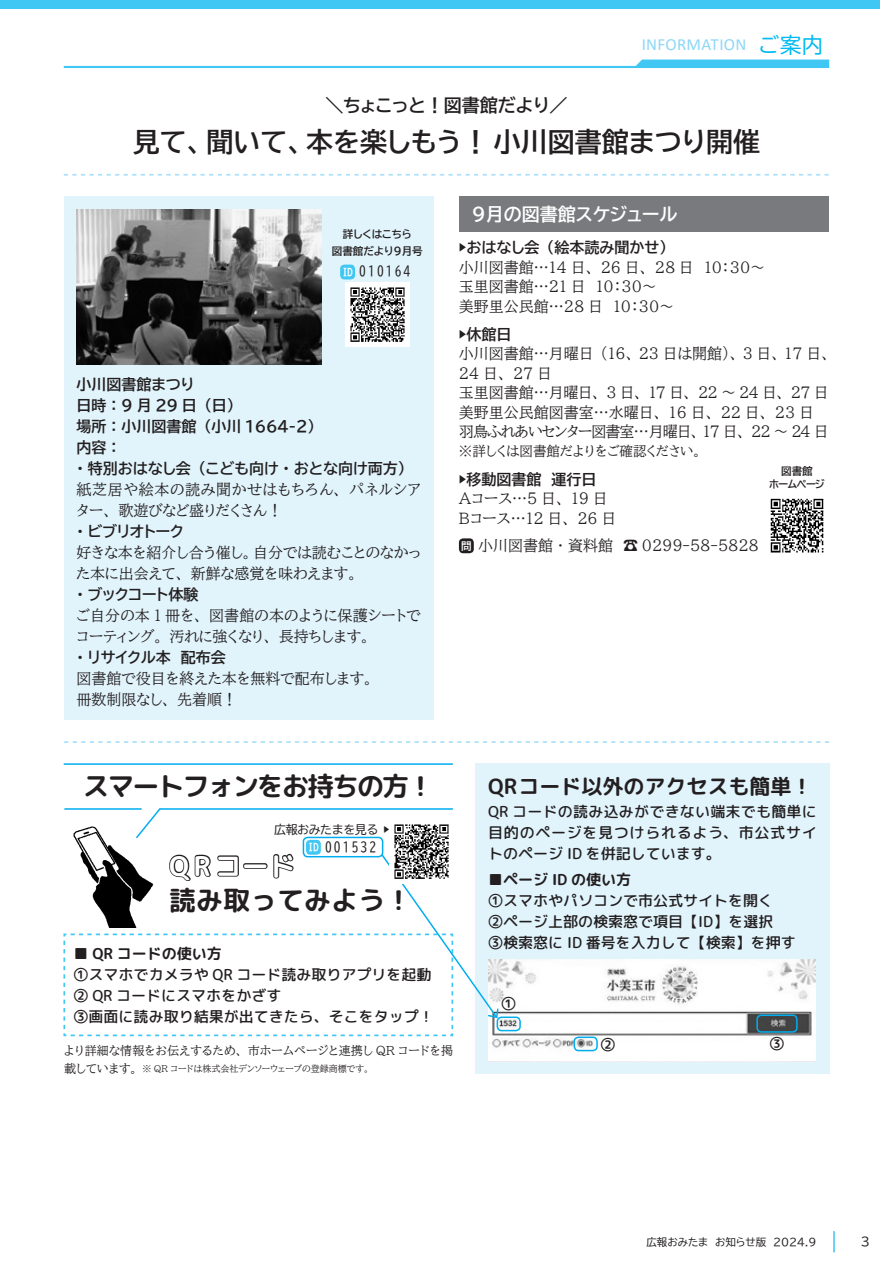
<style>
.page{position:relative;width:893px;height:1263px;background:#fff}
.page>*{position:absolute;margin:0;border:0;box-sizing:border-box;transform-origin:0 0}
.t1{font:27px "BIZ UDP Gothic Bold";color:#231f20}
.t2{font:700 27px "Rounded Mplus 1 c";letter-spacing:-.075em;color:#231f20}
.t3{font:700 27px "Rounded Mplus 1 c";color:#231f20}
.t4{font:700 27px "Rounded Mplus 1 c";letter-spacing:.075em;color:#fff}
.t5{font:700 21px "Rounded Mplus 1 c";color:#231f20}
.t6{font:18px "BIZ UDP Gothic Bold";color:#231f20}
.t7{font:18px "BIZ UDP Gothic Bold";color:#fff}
.t8{font:16.95px "Calibri";letter-spacing:.015em;color:#8dd7f7}
.t9{font:15px/19.5px "BIZ UDP Mincho Medium";color:#231f20}
.t10{font:500 15px/21px "Rounded Mplus 1 c";color:#231f20}
.t11{font:15px/21px "BIZ UDP Gothic Bold";color:#231f20}
.t12{font:15px/21px "BIZ UDP Mincho Medium";letter-spacing:.05em;color:#231f20}
.t13{font:700 15px "Rounded Mplus 1 c";color:#231f20}
.t14{font:13.5px "BIZ UDP Mincho Medium";color:#231f20}
.t15{font:13.5px "BIZ UD Gothic";letter-spacing:.155em;color:#231f20}
.t16{font:12px "BIZ UDP Mincho Medium";letter-spacing:.02em;color:#231f20}
.t17{font:12px "BIZ UD Gothic";letter-spacing:-.04em;color:#231f20}
.t18{font:12px "BIZ UDP Gothic";color:#231f20}
.t19{font:10.5px "BIZ UDP Gothic";color:#231f20}
.t20{font:10.5px/16.5px "BIZ UDP Gothic Bold";color:#231f20;text-align:center}
.t21{font:10.5px/13.5px "BIZ UDP Gothic Bold";letter-spacing:-.04em;color:#231f20;text-align:center}
.t22{font:9px "BIZ UDP Mincho Medium";color:#231f20}
.s1{font-family:"BIZ UDP Gothic";font-size:21.3px;color:#00baf1}
.s2{font-family:"BIZ UD Gothic Bold";font-size:10.5px;color:#fff}
.s3{font-size:12px}
</style>
<div class="page">
<svg style="left:64px;top:60px;width:765px;height:8px"></svg>
<div style="left:0;top:0;width:880px;height:9px;background:#40c7f4"></div>
<hr style="left:833px;top:1231px;width:2px;height:21px;background:#00aeef">
<svg style="left:64px;top:174px;width:765px;height:2px"></svg>
<div style="left:64px;top:196px;width:370px;height:524px;background:#e1f4fc"></div>
<div style="left:459px;top:196px;width:370px;height:35px;background:#787a7d"></div>
<div style="left:459px;top:538px;width:15px;height:15px;background:#231f20;border-radius:4px"></div>
<img style="left:770px;top:498px;width:54px;height:55px">
<img style="left:77px;top:210px;width:245px;height:154px">
<img style="left:73px;top:826px;width:44px;height:26px">
<div style="left:475px;top:763px;width:354px;height:311px;background:#e1f4fc"></div>
<hr style="left:65px;top:808px;width:76px;height:2px;background:#00aeef">
<svg style="left:135px;top:808px;width:25px;height:30px"></svg>
<hr style="left:160px;top:808px;width:292px;height:2px;background:#00aeef">
<hr style="left:64px;top:763px;width:388px;height:2px;background:#00aeef">
<img style="left:488px;top:960px;width:328px;height:101px">
<div style="left:303px;top:837px;width:80px;height:20px;border:2px solid #00aeef;border-radius:4px"></div>
<div style="left:573px;top:1036px;width:25px;height:15px;border:2px solid #00aeef;border-radius:4px"></div>
<div style="left:497px;top:1016px;width:24px;height:15px;border:2px solid #00aeef;border-radius:4px"></div>
<div style="left:756px;top:1014px;width:42px;height:19px;border:2px solid #00aeef;border-radius:4px"></div>
<svg style="left:63px;top:852px;width:436px;height:185px"></svg>
<svg style="left:64px;top:741px;width:765px;height:2px"></svg>
<div style="left:306px;top:840px;width:15px;height:15px;background:#40c7f4;border-radius:4px"></div>
<img style="left:389px;top:824px;width:64px;height:59px">
<img style="left:345px;top:282px;width:64px;height:64px">
<div style="left:340px;top:265px;width:15px;height:14px;background:#40c7f4;border-radius:4px"></div>
<p class="t8" style="left:642px;top:33px;width:183px">INFORMATION <span class="s1">ご案内</span></p>
<p class="t6" style="left:325px;top:96px;width:244px">＼ちょこっと！図書館だより／</p>
<h1 class="t1" style="left:133px;top:128px;width:629px">見て、聞いて、本を楽しもう！小川図書館まつり開催</h1>
<p class="t20" style="left:332px;top:226px;width:92px">詳しくはこちら<br>図書館だより９月号</p>
<p class="t15" style="left:342px;top:265px;width:69px"><span class="s2">ID</span> 010164</p>
<p class="t11" style="left:77px;top:374px;width:330px">小川図書館まつり<br>日時：9月29日（日）<br>場所：小川図書館（小川 1664-2）<br>内容：<br>・特別おはなし会（こども向け・おとな向け両方）</p>
<p class="t12" style="left:77px;top:479px;width:346px">紙芝居や絵本の読み聞かせはもちろん、パネルシアター、歌遊びなど盛りだくさん！</p>
<p class="t11" style="left:77px;top:521px;width:108px">・ビブリオトーク</p>
<p class="t9" style="left:77px;top:542px;width:346px;line-height:21px">好きな本を紹介し合う催し。自分では読むことのなかった本に出会えて、新鮮な感覚を味わえます。</p>
<p class="t11" style="left:77px;top:584px;width:123px">・ブックコート体験</p>
<p class="t9" style="left:77px;top:605px;width:346px;line-height:21px">ご自分の本 1 冊を、図書館の本のように保護シートでコーティング。汚れに強くなり、長持ちします。</p>
<p class="t11" style="left:77px;top:647px;width:151px">・リサイクル本　配布会</p>
<p class="t9" style="left:77px;top:668px;width:298px;line-height:21px">図書館で役目を終えた本を無料で配布します。冊数制限なし、先着順！</p>
<h1 class="t2" style="left:82px;top:767px;width:353px">スマートフォンをお持ちの方！</h1>
<p class="t17" style="left:274px;top:823px;width:117px">広報おみたまを見る ▶</p>
<p class="t15" style="left:308px;top:840px;width:69px"><span class="s2">ID</span> 001532</p>
<h1 class="t4" style="left:169px;top:847px;width:128px">QRコード</h1>
<h1 class="t3" style="left:169px;top:881px;width:244px">読み取ってみよう！</h1>
<p class="t13" style="left:74px;top:943px;width:150px">■ QR コードの使い方</p>
<p class="t10" style="left:74px;top:964px;width:362px">①スマホでカメラや QR コード読み取りアプリを起動<br>② QR コードにスマホをかざす<br>③画面に読み取り結果が出てきたら、そこをタップ！</p>
<p class="t7" style="left:472px;top:205px;width:207px">９月の図書館スケジュール</p>
<p class="t11" style="left:459px;top:237px;width:209px">▶おはなし会（絵本読み聞かせ）</p>
<p class="t9" style="left:459px;top:257px;width:308px">小川図書館…14 日、 26 日、 28 日　１０：３０～玉里図書館…21 日　１０：３０～<br>美野里公民館…28 日　１０：３０～</p>
<p class="t11" style="left:459px;top:323px;width:54px">▶休館日</p>
<p class="t9" style="left:459px;top:344px;width:373px">小川図書館…月曜日（16、 23 日は開館）、 3 日、 17 日、<br>24 日、 27 日<br>玉里図書館…月曜日、 3 日、 17 日、 22 ～ 24 日、 27 日美野里公民館図書室…水曜日、 16 日、 22 日、 23 日羽鳥ふれあいセンター図書室…月曜日、 17 日、 22 ～ 24 日</p>
<p class="t14" style="left:459px;top:444px;width:244px">※詳しくは図書館だよりをご確認ください。</p>
<p class="t11" style="left:459px;top:468px;width:139px">▶移動図書館　運行日</p>
<p class="t9" style="left:459px;top:489px;width:159px">Ａコース…5 日、 19 日<br>Ｂコース…12 日、 26 日</p>
<p class="t21" style="left:769px;top:464px;width:57px">図書館<br>ホームページ</p>
<p class="t9" style="left:461px;top:536px;width:299px"><span class="s2">問</span> 小川図書館・資料館　☎ 0299-58-5828</p>
<h2 class="t5" style="left:488px;top:771px;width:326px">QRコード以外のアクセスも簡単！</h2>
<p class="t10" style="left:488px;top:801px;width:330px;text-align:justify">QR コードの読み込みができない端末でも簡単に目的のページを見つけられるよう、市公式サイトのページ ID を併記しています。</p>
<p class="t13" style="left:488px;top:869px;width:144px">■ページ ID の使い方</p>
<p class="t10" style="left:488px;top:890px;width:309px">①スマホやパソコンで市公式サイトを開く<br>②ページ上部の検索窓で項目【ID】を選択<br>③検索窓に ID 番号を入力して【検索】を押す</p>
<p class="t10" style="left:501px;top:993px;width:16px">①</p>
<p class="t16" style="left:64px;top:1044px;width:390px">より詳細な情報をお伝えするため、市ホームページと連携し QR コードを掲</p>
<p class="t22" style="left:64px;top:1064px;width:307px"><span class="s3">載しています。</span> ※ QR コードは株式会社デンソーウェーブの登録商標です。</p>
<p class="t10" style="left:600px;top:1034px;width:16px">②</p>
<p class="t10" style="left:769px;top:1032px;width:16px">③</p>
<p class="t19" style="left:646px;top:1236px;width:172px">広報おみたま　お知らせ版　2024.9</p>
<p class="t18" style="left:861px;top:1236px;width:11px">3</p>
</div>
